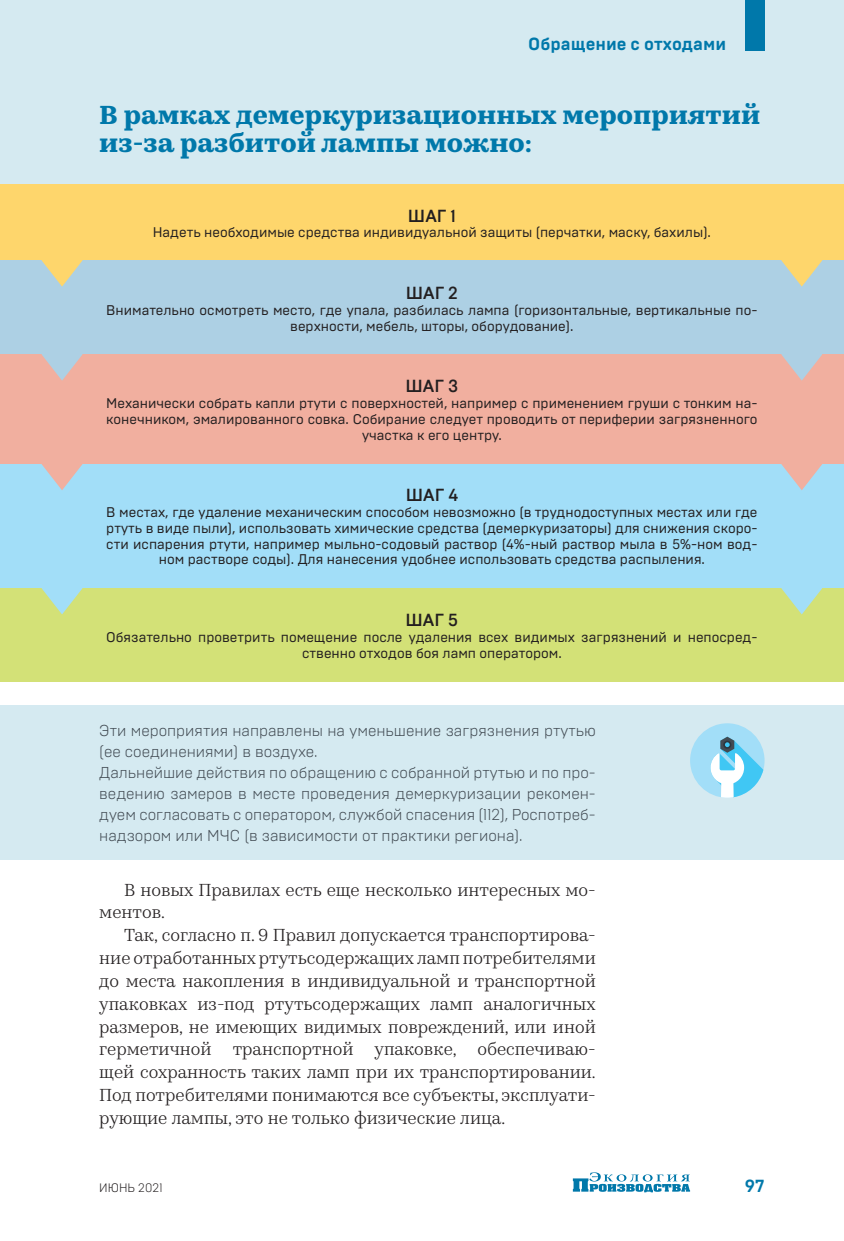
<style>
.page{position:relative;width:844px;height:1241px;background:#fff}
.page>*{position:absolute;margin:0;border:0;box-sizing:border-box;transform-origin:0 0}
.Синий_заголовок{font:700 26.25px/28px "Kazimir Text";color:#0078aa}
.Текст{font:17.5px/22.8px "Kazimir Text";color:#231f20}
.Заголовок_таблицы{font:500 17.5px "Brutal Type";color:#231f20}
.t1{font:700 17.5px "Brutal Type";color:#0078aa}
.Подвал_текст{font:300 15.75px/21px "Brutal Type";color:#424b53}
.Текст_таблицы{font:14px/15.8px "Brutal Type";color:#231f20;text-align:center}
.t2{font:300 12.25px "Brutal Type";color:#231f20}
</style>
<div class="page">
<div style="left:0;top:0;width:843px;height:681px;background:#d5eaf1"></div>
<div style="left:0;top:704px;width:843px;height:155px;background:#d5eaf1"></div>
<div style="left:0;top:184px;width:843px;height:76px;background:#fed66c"></div>
<div style="left:0;top:260px;width:843px;height:94px;background:#add0e4"></div>
<div style="left:0;top:354px;width:843px;height:110px;background:#f1af9f"></div>
<div style="left:0;top:464px;width:843px;height:124px;background:#a2def8"></div>
<div style="left:0;top:588px;width:843px;height:93px;background:#d3e177"></div>
<svg style="left:42px;top:260px;width:40px;height:26px"></svg>
<svg style="left:42px;top:354px;width:40px;height:26px"></svg>
<svg style="left:42px;top:464px;width:40px;height:26px"></svg>
<svg style="left:42px;top:588px;width:40px;height:26px"></svg>
<svg style="left:781px;top:260px;width:41px;height:26px"></svg>
<svg style="left:781px;top:354px;width:41px;height:26px"></svg>
<svg style="left:781px;top:464px;width:41px;height:26px"></svg>
<svg style="left:781px;top:588px;width:41px;height:26px"></svg>
<div style="left:690px;top:723px;width:74px;height:74px;background:#a2def8;border-radius:50%"></div>
<svg style="left:710px;top:736px;width:53px;height:61px"></svg>
<svg style="left:572px;top:1172px;width:118px;height:20px"></svg>
<div style="left:744px;top:0;width:20px;height:51px;background:#0078aa"></div>
<p class="t1" style="left:528px;top:34px;width:199px">Обращение с отходами</p>
<p class="Синий_заголовок" style="left:99px;top:99px;width:662px">В рамках демеркуризационных мероприятий из-за разбитой лампы можно:</p>
<p class="Заголовок_таблицы" style="left:408px;top:205px;width:49px">ШАГ 1</p>
<p class="Текст_таблицы" style="left:153px;top:224px;width:559px">Надеть необходимые средства индивидуальной защиты (перчатки, маску, бахилы).</p>
<p class="Заголовок_таблицы" style="left:405px;top:282px;width:54px">ШАГ 2</p>
<p class="Текст_таблицы" style="left:106px;top:302px;width:652px">Внимательно осмотреть место, где упала, разбилась лампа (горизонтальные, вертикальные по&shy;верхности, мебель, шторы, оборудование).</p>
<p class="Заголовок_таблицы" style="left:405px;top:375px;width:54px">ШАГ 3</p>
<p class="Текст_таблицы" style="left:106px;top:395px;width:652px">Механически собрать капли ртути с поверхностей, например с применением груши с тонким на&shy;конечником, эмалированного совка. Собирание следует проводить от периферии загрязненного участка к его центру.</p>
<p class="Заголовок_таблицы" style="left:406px;top:484px;width:54px">ШАГ 4</p>
<p class="Текст_таблицы" style="left:106px;top:504px;width:652px">В местах, где удаление механическим способом невозможно (в труднодоступных местах или где ртуть в виде пыли), использовать химические средства (демеркуризаторы) для снижения скоро&shy;сти испарения ртути, например мыльно-содовый раствор (4%-ный раствор мыла в 5%-ном вод&shy;ном растворе соды). Для нанесения удобнее использовать средства распыления.</p>
<p class="Заголовок_таблицы" style="left:405px;top:609px;width:54px">ШАГ 5</p>
<p class="Текст_таблицы" style="left:106px;top:629px;width:652px">Обязательно проветрить помещение после удаления всех видимых загрязнений и непосред&shy;ственно отходов боя ламп оператором.</p>
<p class="Подвал_текст" style="left:99px;top:719px;width:498px">Эти мероприятия направлены на уменьшение загрязнения ртутью (ее соединениями) в воздухе.</p>
<p class="Подвал_текст" style="left:99px;top:761px;width:498px;text-align:justify">Дальнейшие действия по обращению с собранной ртутью и по про&shy;ведению замеров в месте проведения демеркуризации рекомен&shy;дуем согласовать с оператором, службой спасения (112), Роспотреб&shy;надзором или МЧС (в зависимости от практики региона).</p>
<p class="Текст" style="left:99px;top:876px;width:498px;text-indent:25px">В новых Правилах есть еще несколько интересных мо&shy;ментов.</p>
<p class="Текст" style="left:99px;top:922px;width:498px;text-align:justify;text-indent:25px">Так, согласно п. 9 Правил допускается транспортирова&shy;ние отработанных ртутьсодержащих ламп потребителями до места накопления в индивидуальной и транспортной упаковках из-под ртутьсодержащих ламп аналогичных размеров, не имеющих видимых повреждений, или иной герметичной транспортной упаковке, обеспечиваю&shy;щей сохранность таких ламп при их транспортировании.<br>Под потребителями понимаются все субъекты, эксплуати&shy;рующие лампы, это не только физические лица.</p>
<p class="t2" style="left:99px;top:1180px;width:65px">ИЮНЬ 2021</p>
<p class="t1" style="left:744px;top:1175px;width:21px">97</p>
</div>
